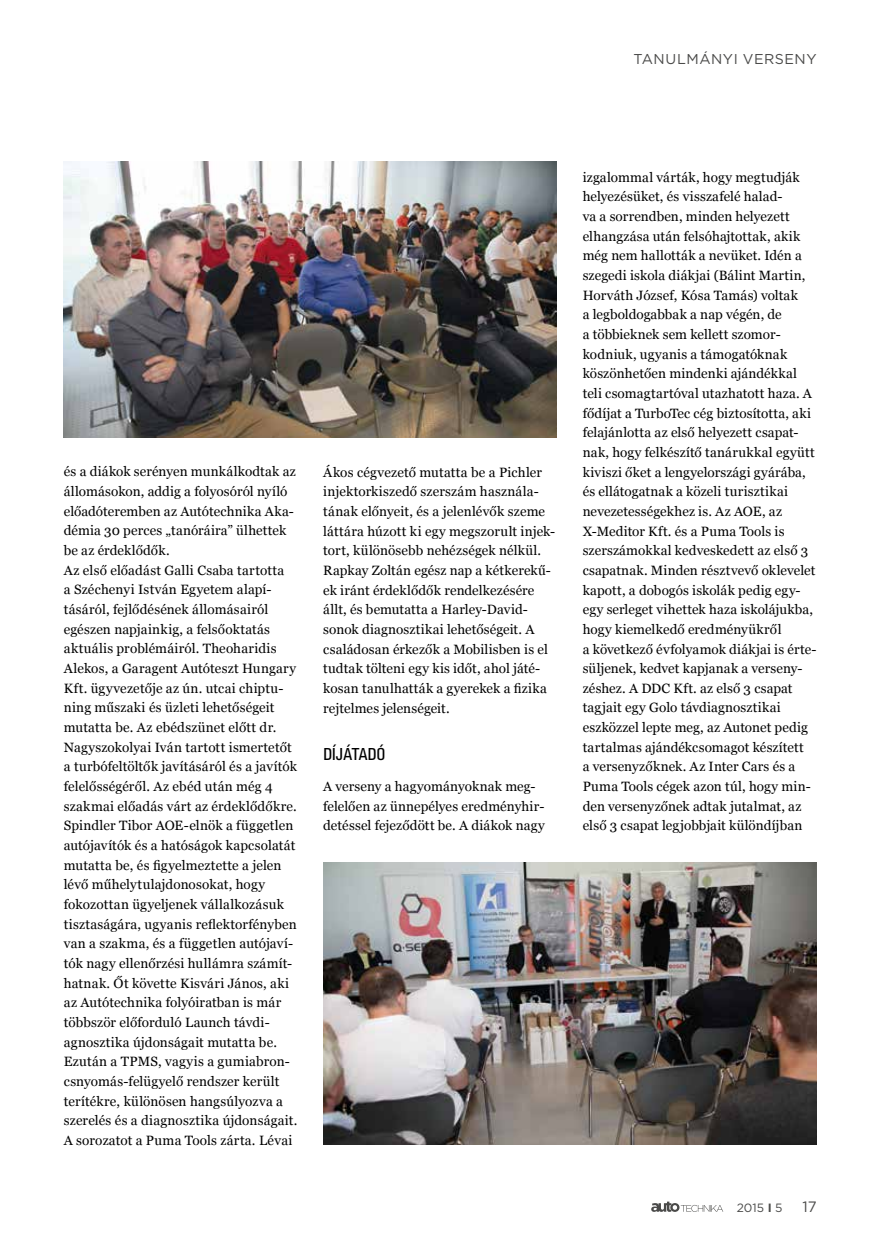
<style>
.page{position:relative;width:872px;height:1246px;background:#fff}
.page>*{position:absolute;margin:0;border:0;box-sizing:border-box;transform-origin:0 0}
.t1{font:18px "U001 Con";letter-spacing:.01em;color:#000}
.t2{font:15px "Gotham";color:#4a4a49}
.t3{font:14.25px "Gotham";letter-spacing:.035em;color:#4a4a49}
.t4{font:13.5px/19.6px "Georgia";letter-spacing:.01em;color:#000}
.t5{font:12px "Gotham";color:#4a4a49}
.s1{font-weight:700}
</style>
<div class="page">
<svg style="left:651px;top:1201px;width:72px;height:11px"></svg>
<img style="left:64px;top:162px;width:493px;height:275px">
<img style="left:323px;top:862px;width:493px;height:283px">
<p class="t3" style="left:633px;top:50px;width:185px">TANULMÁNYI VERSENY</p>
<p class="t4" style="left:64px;top:461px;width:235px">és a diákok serényen munkálkodtak az állomásokon, addig a folyosóról nyíló előadóteremben az Autótechnika Aka&shy;démia 30 perces „tanóráira” ülhettek be az érdeklődők.<br>Az első előadást Galli Csaba tartotta<br>a Széchenyi István Egyetem alapí&shy;tásáról, fejlődésének állomásairól egészen napjainkig, a felsőoktatás aktuális problémáiról. Theoharidis Alekos, a Garagent Autóteszt Hungary Kft. ügyvezetője az ún. utcai chiptu&shy;ning műszaki és üzleti lehetőségeit mutatta be. Az ebédszünet előtt dr.<br>Nagyszokolyai Iván tartott ismertetőt a turbófeltöltők javításáról és a javítók felelősségéről. Az ebéd után még 4 szakmai előadás várt az érdeklődőkre.<br>Spindler Tibor AOE-elnök a független autójavítók és a hatóságok kapcsolatát mutatta be, és figyelmeztette a jelen lévő műhelytulajdonosokat, hogy fokozottan ügyeljenek vállalkozásuk tisztaságára, ugyanis reflektorfényben van a szakma, és a független autójaví&shy;tók nagy ellenőrzési hullámra számít&shy;hatnak. Őt követte Kisvári János, aki az Autótechnika folyóiratban is már többször előforduló Launch távdi&shy;agnosztika újdonságait mutatta be.<br>Ezután a TPMS, vagyis a gumiabron&shy;csnyomás-felügyelő rendszer került terítékre, különösen hangsúlyozva a szerelés és a diagnosztika újdonságait.<br>A sorozatot a Puma Tools zárta. Lévai</p>
<p class="t4" style="left:323px;top:462px;width:233px">Ákos cégvezető mutatta be a Pichler injektorkiszedő szerszám használa&shy;tának előnyeit, és a jelenlévők szeme láttára húzott ki egy megszorult injek&shy;tort, különösebb nehézségek nélkül.<br>Rapkay Zoltán egész nap a kétkerekű&shy;ek iránt érdeklődők rendelkezésére állt, és bemutatta a Harley-David&shy;sonok diagnosztikai lehetőségeit. A családosan érkezők a Mobilisben is el tudtak tölteni egy kis időt, ahol játé&shy;kosan tanulhatták a gyerekek a fizika rejtelmes jelenségeit.</p>
<h1 class="t1" style="left:323px;top:744px;width:63px">DÍJÁTADÓ</h1>
<p class="t4" style="left:323px;top:776px;width:223px">A verseny a hagyományoknak meg&shy;felelően az ünnepélyes eredményhir&shy;detéssel fejeződött be. A diákok nagy</p>
<p class="t4" style="left:583px;top:167px;width:235px">izgalommal várták, hogy megtudják helyezésüket, és visszafelé halad-<br>va a sorrendben, minden helyezett elhangzása után felsóhajtottak, akik még nem hallották a nevüket. Idén a szegedi iskola diákjai (Bálint Martin, Horváth József, Kósa Tamás) voltak<br>a legboldogabbak a nap végén, de<br>a többieknek sem kellett szomor&shy;kodniuk, ugyanis a támogatóknak köszönhetően mindenki ajándékkal teli csomagtartóval utazhatott haza. A fődíjat a TurboTec cég biztosította, aki felajánlotta az első helyezett csapat&shy;nak, hogy felkészítő tanárukkal együtt kiviszi őket a lengyelországi gyárába, és ellátogatnak a közeli turisztikai nevezetességekhez is. Az AOE, az X-Meditor Kft. és a Puma Tools is szerszámokkal kedveskedett az első 3 csapatnak. Minden résztvevő oklevelet kapott, a dobogós iskolák pedig egy&shy;egy serleget vihettek haza iskolájukba, hogy kiemelkedő eredményükről<br>a következő évfolyamok diákjai is érte&shy;süljenek, kedvet kapjanak a verseny&shy;zéshez. A DDC Kft. az első 3 csapat tagjait egy Golo távdiagnosztikai eszközzel lepte meg, az Autonet pedig tartalmas ajándékcsomagot készített<br>a versenyzőknek. Az Inter Cars és a Puma Tools cégek azon túl, hogy min&shy;den versenyzőnek adtak jutalmat, az első 3 csapat legjobbjait különdíjban</p>
<p class="t5" style="left:736px;top:1200px;width:47px">2015 <span class="s1">I</span> 5</p>
<p class="t2" style="left:802px;top:1197px;width:16px">17</p>
</div>
